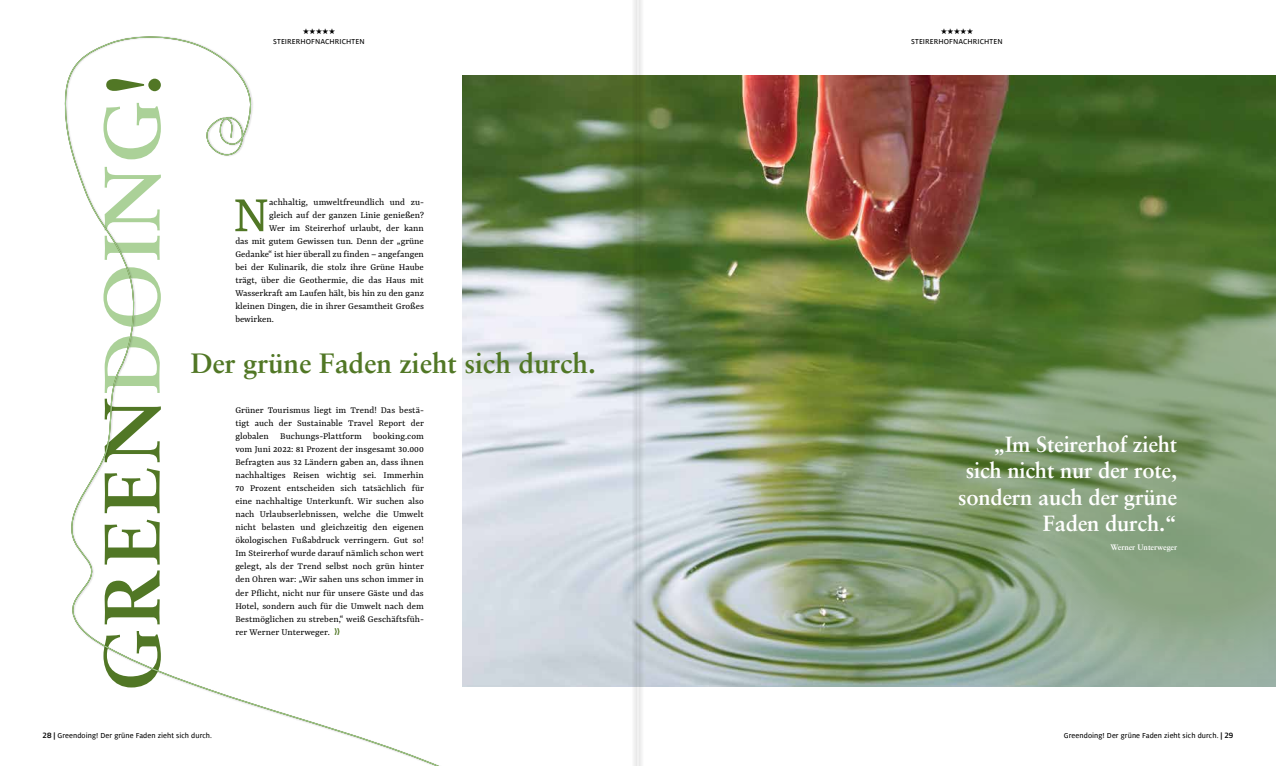
<style>
.page{position:relative;width:1276px;height:766px;background:#fff}
.page>*{position:absolute;margin:0;border:0;box-sizing:border-box;transform-origin:0 0}
.t1{font:700 78.8px "Sabon";letter-spacing:.04em;color:#517725}
.t2{font:55.8px "Rasa";color:#517725}
.t3{font:700 28px "Sabon";letter-spacing:-.005em;color:#517725}
.t4{font:700 22px/26.4px "Sabon";letter-spacing:-.01em;color:#fff;text-align:right}
.t5{font:10px/13px "Rasa";color:#000;text-align:justify}
.t6{font:8px "Milo Text";letter-spacing:.01em;color:#000}
.t7{font:700 8px "Sabon";letter-spacing:-.01em;color:#fff}
.t8{font:8px "Zapf Dingbats ITC";color:#000}
.s1{color:#abd198}
.s2{font-family:"Titillium";font-weight:600}
</style>
<div class="page">
<svg style="left:64px;top:36px;width:479px;height:729px"></svg>
<img style="left:462px;top:75px;width:349px;height:611px">
<img style="left:811px;top:75px;width:465px;height:611px">
<div style="left:631px;top:0;width:13px;height:765px;background:#000;opacity:.75"></div>
<hr style="left:637px;top:0;width:1px;height:765px;background:#fff">
<svg style="left:335px;top:627px;width:5px;height:7px"></svg>
<h1 class="t1" style="left:83px;top:690px;width:620px;rotate:-90deg">GREEN<span class="s1">DOING</span>!</h1>
<p class="t8" style="left:303px;top:28px;width:34px">★★★★★</p>
<p class="t6" style="left:273px;top:37px;width:93px">STEIRERHOFNACHRICHTEN</p>
<h2 class="t2" style="left:233px;top:182px;width:38px">N</h2>
<p class="t5" style="left:269px;top:196px;width:156px">achhaltig, umweltfreundlich und zu-</p>
<p class="t5" style="left:269px;top:209px;width:156px">gleich auf der ganzen Linie genießen?</p>
<p class="t5" style="left:269px;top:222px;width:156px">Wer im Steirerhof urlaubt, der kann</p>
<p class="t5" style="left:235px;top:235px;width:190px">das mit gutem Gewissen tun. Denn der „grüne</p>
<p class="t5" style="left:235px;top:248px;width:190px">Gedanke“ ist hier überall zu finden – angefangen</p>
<p class="t5" style="left:235px;top:261px;width:190px">bei der Kulinarik, die stolz ihre Grüne Haube</p>
<p class="t5" style="left:235px;top:274px;width:190px">trägt, über die Geothermie, die das Haus mit</p>
<p class="t5" style="left:235px;top:287px;width:190px">Wasserkraft am Laufen hält, bis hin zu den ganz</p>
<p class="t5" style="left:235px;top:300px;width:190px">kleinen Dingen, die in ihrer Gesamtheit Großes</p>
<p class="t5" style="left:235px;top:313px;width:40px">bewirken.</p>
<h3 class="t3" style="left:191px;top:345px;width:406px">Der grüne Faden zieht sich durch.</h3>
<p class="t5" style="left:235px;top:404px;width:190px">Grüner Tourismus liegt im Trend! Das bestä&shy;tigt auch der Sustainable Travel Report der globalen Buchungs-Plattform booking.com vom Juni 2022: 81 Prozent der insgesamt 30.000<br>Befragten aus 32 Ländern gaben an, dass ihnen nachhaltiges Reisen wichtig sei. Immerhin 70 Prozent entscheiden sich tatsächlich für eine nachhaltige Unterkunft. Wir suchen also nach Urlaubserlebnissen, welche die Umwelt nicht belasten und gleichzeitig den eigenen ökologischen Fußabdruck verringern. Gut so!<br>Im Steirerhof wurde darauf nämlich schon wert gelegt, als der Trend selbst noch grün hinter den Ohren war: „Wir sahen uns schon immer in der Pflicht, nicht nur für unsere Gäste und das Hotel, sondern auch für die Umwelt nach dem Bestmöglichen zu streben,“ weiß Geschäftsfüh&shy;rer Werner Unterweger.</p>
<p class="t8" style="left:940px;top:28px;width:34px">★★★★★</p>
<p class="t6" style="left:911px;top:37px;width:93px">STEIRERHOFNACHRICHTEN</p>
<h3 class="t4" style="left:958px;top:430px;width:221px">„Im Steirerhof zieht sich nicht nur der rote, sondern auch der grüne<br>Faden durch.“</h3>
<p class="t7" style="left:1110px;top:542px;width:68px">Werner Unterweger</p>
<p class="t6" style="left:43px;top:730px;width:171px"><span class="s2">28 |</span> Greendoing! Der grüne Faden zieht sich durch.</p>
<p class="t6" style="left:1064px;top:730px;width:171px">Greendoing! Der grüne Faden zieht sich durch. <span class="s2">| 29</span></p>
</div>
